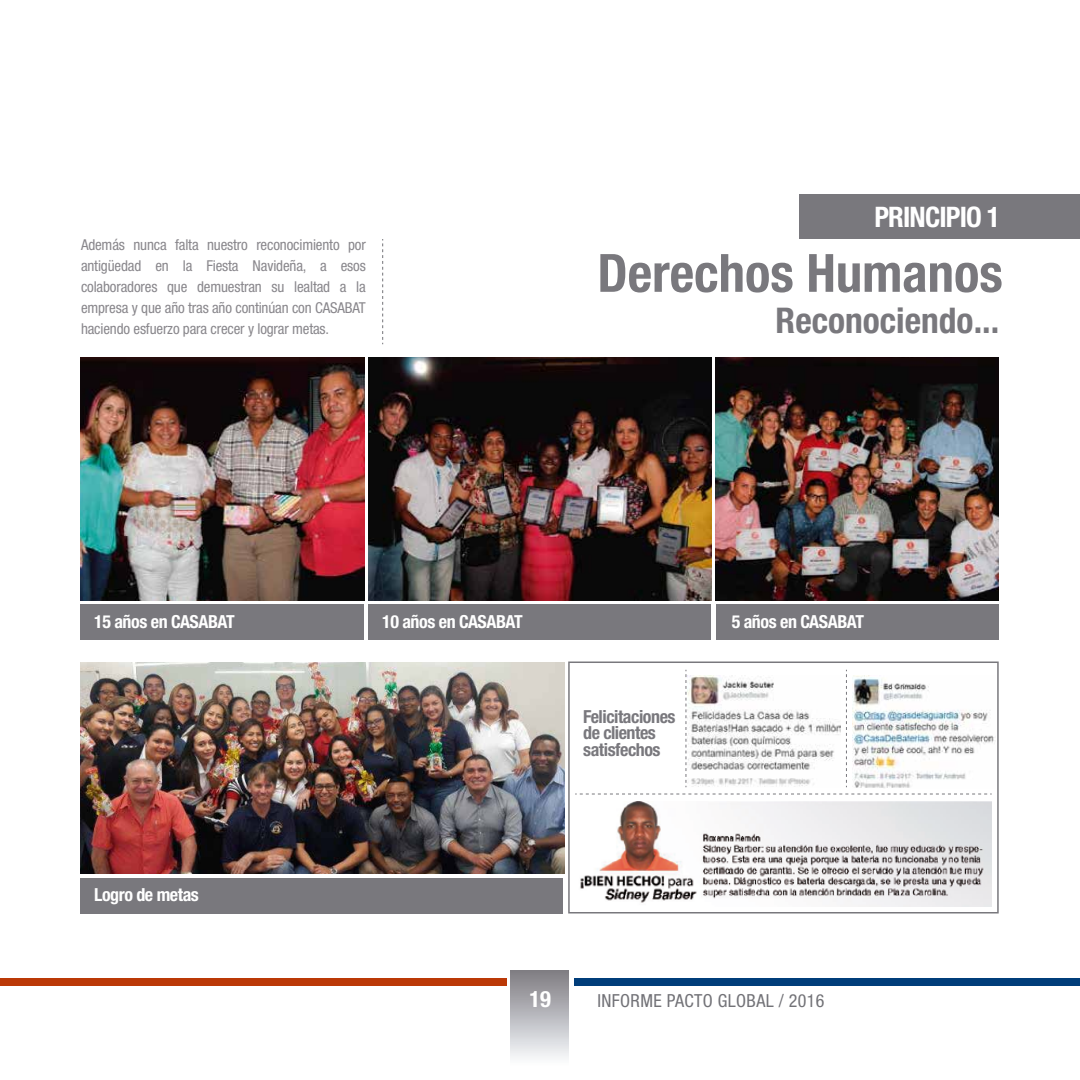
<style>
.page{position:relative;width:1080px;height:1080px;background:#fff}
.page>*{position:absolute;margin:0;border:0;box-sizing:border-box;transform-origin:0 0}
.t1{font:700 condensed 52.8px "Helvetica Neue";color:#79787d}
.t2{font:700 condensed 35.4px "Helvetica Neue";color:#79787d}
.t3{font:700 condensed 28.35px "Helvetica Neue";letter-spacing:-.03em;color:#fff}
.t4{font:700 condensed 22.5px "Helvetica Neue";color:#fff}
.t5{font:700 condensed 18px "Helvetica Neue";letter-spacing:-.025em;color:#fff}
.t6{font:700 condensed 18px/16.5px "Helvetica Neue";letter-spacing:-.025em;color:#79787d}
.t7{font:condensed 18px "Helvetica Neue";letter-spacing:.02em;color:#727277}
.t8{font:condensed 15px/21px "Helvetica Neue";letter-spacing:-.01em;color:#89878c;text-align:justify}
</style>
<div class="page">
<div style="left:511px;top:970px;width:57px;height:110px;background:linear-gradient(to bottom,#7f7e84,#fff)"></div>
<svg style="left:382px;top:239px;width:1px;height:105px"></svg>
<div style="left:800px;top:194px;width:280px;height:45px;background:#79787d"></div>
<div style="left:0;top:979px;width:506px;height:7px;background:#bb3907"></div>
<div style="left:574px;top:979px;width:506px;height:7px;background:#003d7a"></div>
<img style="left:81px;top:357px;width:283px;height:244px">
<img style="left:369px;top:357px;width:342px;height:244px">
<img style="left:716px;top:357px;width:282px;height:244px">
<div style="left:81px;top:605px;width:283px;height:35px;background:#79787d"></div>
<div style="left:81px;top:878px;width:482px;height:35px;background:#79787d"></div>
<div style="left:369px;top:605px;width:342px;height:35px;background:#79787d"></div>
<div style="left:716px;top:605px;width:282px;height:35px;background:#79787d"></div>
<img style="left:81px;top:663px;width:483px;height:211px">
<div style="left:568px;top:662px;width:431px;height:252px;border:2px solid #79787d"></div>
<img style="left:852px;top:675px;width:142px;height:113px">
<img style="left:688px;top:676px;width:152px;height:111px">
<img style="left:580px;top:801px;width:412px;height:105px">
<svg style="left:575px;top:794px;width:417px;height:1px"></svg>
<svg style="left:686px;top:670px;width:1px;height:117px"></svg>
<svg style="left:846px;top:670px;width:1px;height:117px"></svg>
<p class="t8" style="left:81px;top:234px;width:286px">Además nunca falta nuestro reconocimiento por antigüedad en la Fiesta Navideña, a esos colaboradores que demuestran su lealtad a la empresa y que año tras año continúan con CASABAT haciendo esfuerzo para crecer y lograr metas.</p>
<h3 class="t3" style="left:874px;top:200px;width:128px">PRINCIPIO 1</h3>
<h1 class="t1" style="left:597px;top:241px;width:407px">Derechos Humanos</h1>
<h2 class="t2" style="left:776px;top:299px;width:225px">Reconociendo...</h2>
<p class="t5" style="left:94px;top:610px;width:142px">15 años en CASABAT</p>
<p class="t5" style="left:94px;top:883px;width:106px">Logro de metas</p>
<p class="t5" style="left:382px;top:610px;width:142px">10 años en CASABAT</p>
<p class="t5" style="left:732px;top:610px;width:134px">5 años en CASABAT</p>
<p class="t6" style="left:583px;top:708px;width:94px">Felicitaciones de clientes satisfechos</p>
<h3 class="t4" style="left:529px;top:986px;width:23px">19</h3>
<p class="t7" style="left:598px;top:990px;width:228px">INFORME PACTO GLOBAL / 2016</p>
</div>
